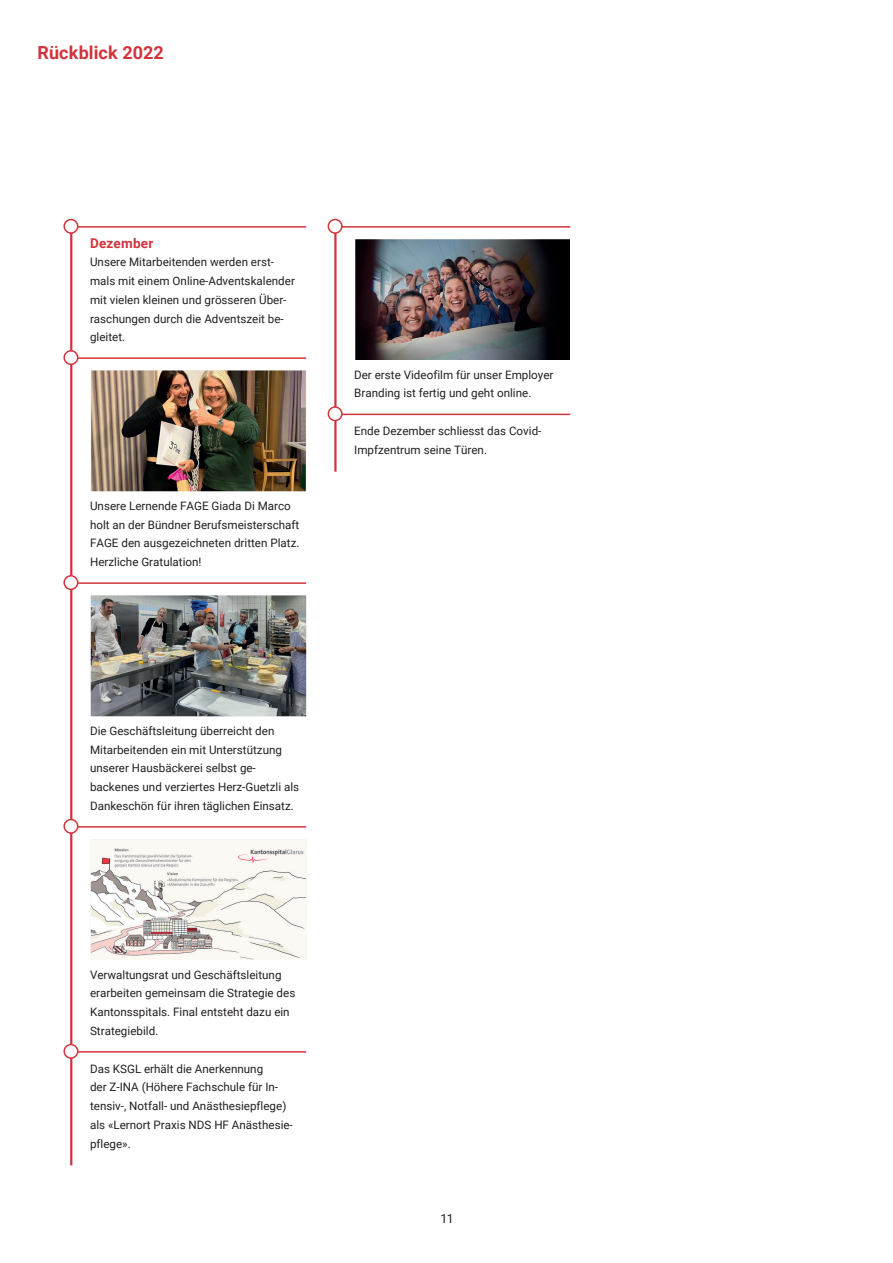
<style>
.page{position:relative;width:893px;height:1263px;background:#fff}
.page>*{position:absolute;margin:0;border:0;box-sizing:border-box;transform-origin:0 0}
.t1{font:700 18px "Roboto";letter-spacing:.005em;color:#d0343c}
.t2{font:700 13.5px "Roboto";letter-spacing:.02em;color:#d0343c}
.t3{font:12.3px "Roboto";color:#231f20}
.t4{font:11.7px/18.8px "Roboto";color:#231f20}
</style>
<div class="page">
<hr style="left:70px;top:226px;width:2px;height:133px;background:#d0343c">
<hr style="left:70px;top:226px;width:236px;height:2px;background:#d0343c">
<hr style="left:70px;top:357px;width:2px;height:227px;background:#d0343c">
<hr style="left:70px;top:357px;width:236px;height:2px;background:#d0343c">
<hr style="left:70px;top:582px;width:2px;height:246px;background:#d0343c">
<hr style="left:70px;top:582px;width:236px;height:2px;background:#d0343c">
<hr style="left:70px;top:826px;width:2px;height:227px;background:#d0343c">
<hr style="left:70px;top:826px;width:236px;height:2px;background:#d0343c">
<hr style="left:70px;top:1051px;width:2px;height:114px;background:#d0343c">
<hr style="left:70px;top:1051px;width:236px;height:2px;background:#d0343c">
<div style="left:64px;top:220px;width:14px;height:13px;background:#fff;border-radius:50%"></div>
<div style="left:63px;top:219px;width:15px;height:15px;border:2px solid #d0343c;border-radius:50%"></div>
<div style="left:64px;top:351px;width:14px;height:13px;background:#fff;border-radius:50%"></div>
<div style="left:63px;top:350px;width:15px;height:15px;border:2px solid #d0343c;border-radius:50%"></div>
<div style="left:64px;top:576px;width:14px;height:13px;background:#fff;border-radius:50%"></div>
<div style="left:63px;top:575px;width:15px;height:15px;border:2px solid #d0343c;border-radius:50%"></div>
<div style="left:64px;top:820px;width:14px;height:13px;background:#fff;border-radius:50%"></div>
<div style="left:63px;top:819px;width:15px;height:15px;border:2px solid #d0343c;border-radius:50%"></div>
<div style="left:64px;top:1045px;width:14px;height:13px;background:#fff;border-radius:50%"></div>
<div style="left:63px;top:1044px;width:15px;height:15px;border:2px solid #d0343c;border-radius:50%"></div>
<img style="left:91px;top:370px;width:215px;height:121px">
<img style="left:91px;top:596px;width:215px;height:120px">
<img style="left:91px;top:839px;width:215px;height:121px">
<hr style="left:334px;top:226px;width:2px;height:189px;background:#d0343c">
<hr style="left:334px;top:226px;width:236px;height:2px;background:#d0343c">
<hr style="left:334px;top:414px;width:2px;height:58px;background:#d0343c">
<hr style="left:334px;top:414px;width:236px;height:1px;background:#d0343c">
<div style="left:328px;top:220px;width:14px;height:13px;background:#fff;border-radius:50%"></div>
<div style="left:327px;top:219px;width:15px;height:15px;border:2px solid #d0343c;border-radius:50%"></div>
<div style="left:328px;top:407px;width:14px;height:14px;background:#fff;border-radius:50%"></div>
<div style="left:327px;top:406px;width:15px;height:15px;border:2px solid #d0343c;border-radius:50%"></div>
<img style="left:355px;top:239px;width:215px;height:121px">
<h1 class="t1" style="left:38px;top:39px;width:128px">Rückblick 2022</h1>
<p class="t2" style="left:90px;top:233px;width:65px">Dezember</p>
<p class="t4" style="left:90px;top:252px;width:206px">Unsere Mitarbeitenden werden erst&shy;mals mit einem Online-Adventskalender mit vielen kleinen und grösseren Über&shy;raschungen durch die Adventszeit be&shy;gleitet.</p>
<p class="t4" style="left:90px;top:496px;width:211px">Unsere Lernende FAGE Giada Di Marco holt an der Bündner Berufsmeisterschaft FAGE den ausgezeichneten dritten Platz.<br>Herzliche Gratulation!</p>
<p class="t4" style="left:354px;top:365px;width:201px">Der erste Videofilm für unser Employer<br>Branding ist fertig und geht online.</p>
<p class="t4" style="left:354px;top:421px;width:189px">Ende Dezember schliesst das Covid-<br>Impfzentrum seine Türen.</p>
<p class="t4" style="left:90px;top:721px;width:211px">Die Geschäftsleitung überreicht den Mitarbeitenden ein mit Unterstützung unserer Hausbäckerei selbst ge&shy;backenes und verziertes Herz-Guetzli als Dankeschön für ihren täglichen Einsatz.</p>
<p class="t4" style="left:90px;top:965px;width:207px">Verwaltungsrat und Geschäftsleitung erarbeiten gemeinsam die Strategie des Kantonsspitals. Final entsteht dazu ein Strategiebild.</p>
<p class="t4" style="left:90px;top:1059px;width:204px">Das KSGL erhält die Anerkennung<br>der Z-INA (Höhere Fachschule für In&shy;tensiv-, Notfall- und Anästhesiepflege) als «Lernort Praxis NDS HF Anästhesie&shy;pflege».</p>
<p class="t3" style="left:440px;top:1210px;width:15px">11</p>
</div>
